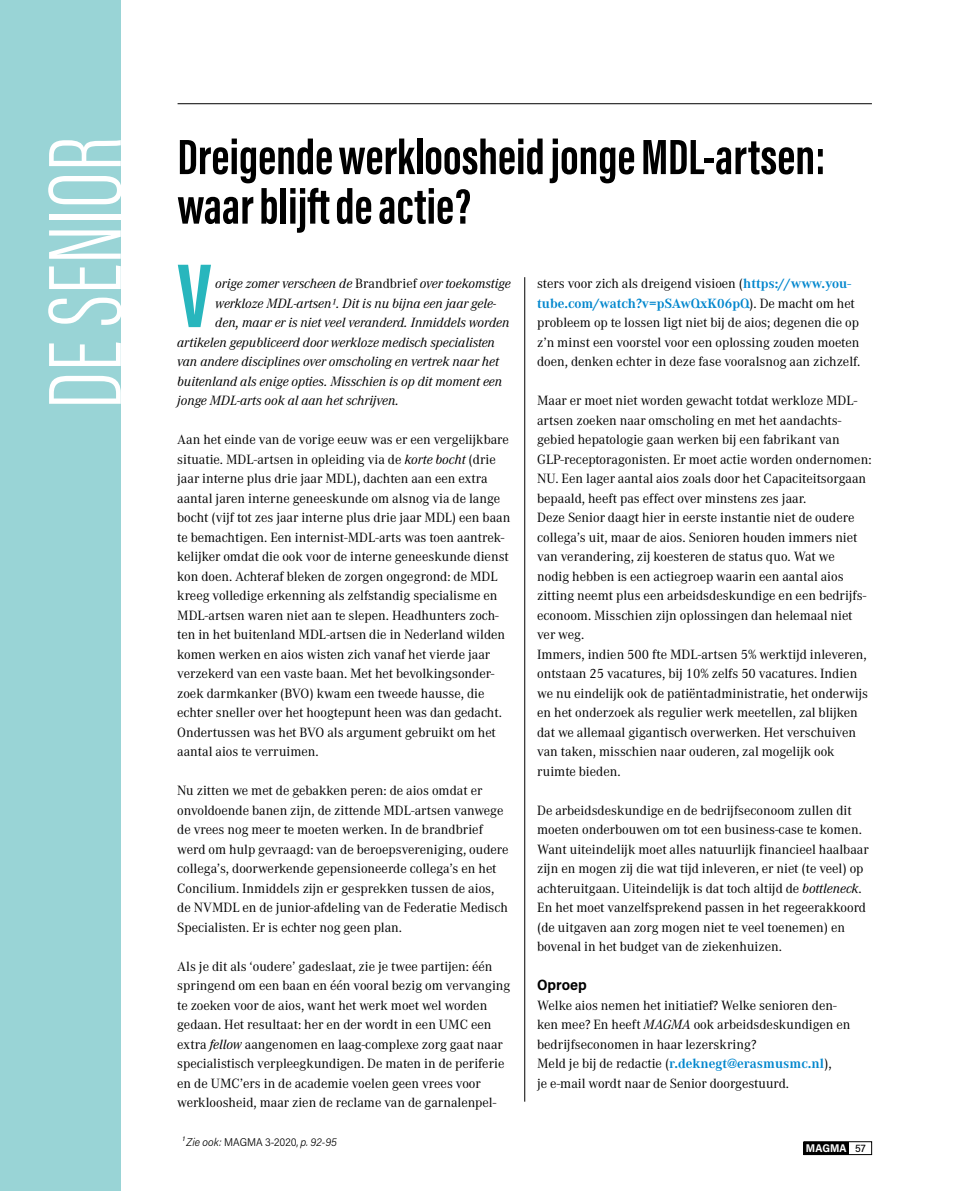
<style>
.page{position:relative;width:957px;height:1191px;background:#fff}
.page>*{position:absolute;margin:0;border:0;box-sizing:border-box;transform-origin:0 0}
.t1{font:300 107.25px "Acumin Pro Extra Cond";color:#fff}
.t2{font:700 93.3px "Acumin Pro Extra Cond";color:#28b6bd}
.t3{font:700 51px/49.5px "Acumin Pro Extra Cond";color:#000}
.t4{font:700 15px "Acumin Pro Semi Cond";color:#000}
.t5{font:13.95px/19.5px "Corporate A";color:#000}
.t6{font:italic 13.95px "Corporate A";color:#000}
.t7{font:italic 300 11.25px "Acumin Pro Semi Cond";letter-spacing:.005em;color:#000}
.t8{font:11.25px "Acumin Pro Semi Cond Bold 5";letter-spacing:.01em;color:#fff}
.s1{font-style:normal}
.s2{font-style:italic}
.s3{font-weight:700;color:#0086cd}
.s4{font-family:"Acumin Pro Semi Cond";font-weight:500;font-size:10.5px;color:#000}
</style>
<div class="page">
<div style="left:803px;top:1141px;width:69px;height:13px;border:1px solid #000"></div>
<div style="left:803px;top:1141px;width:46px;height:13px;background:#000"></div>
<div style="left:0;top:0;width:120px;height:1191px;background:#99d4d6"></div>
<hr style="left:524px;top:277px;width:1px;height:824px;background:#000">
<hr style="left:178px;top:103px;width:694px;height:1px;background:#000">
<h1 class="t1" style="left:21px;top:409px;width:274px;rotate:-90deg">DE SENIOR</h1>
<h3 class="t3" style="left:178px;top:132px;width:649px">Dreigende werkloosheid jonge MDL-artsen: waar blijft de actie?</h3>
<h2 class="t2" style="left:177px;top:238px;width:36px">V</h2>
<p class="t6" style="left:215px;top:274px;width:297px">orige zomer verscheen de <span class="s1">Brandbrief</span> over toekomstige</p>
<p class="t6" style="left:215px;top:293px;width:282px">werkloze MDL-artsen¹. Dit is nu bijna een jaar gele-</p>
<p class="t6" style="left:215px;top:313px;width:295px">den, maar er is niet veel veranderd. Inmiddels worden</p>
<p class="t6" style="left:177px;top:332px;width:319px">artikelen gepubliceerd door werkloze medisch specialisten</p>
<p class="t6" style="left:177px;top:352px;width:323px">van andere disciplines over omscholing en vertrek naar het</p>
<p class="t6" style="left:177px;top:371px;width:326px">buitenland als enige opties. Misschien is op dit moment een</p>
<p class="t6" style="left:177px;top:391px;width:223px">jonge MDL-arts ook al aan het schrijven.</p>
<p class="t5" style="left:177px;top:429px;width:335px">Aan het einde van de vorige eeuw was er een vergelijkbare situatie. MDL-artsen in opleiding via de <span class="s2">korte bocht</span> (drie jaar interne plus drie jaar MDL), dachten aan een extra aantal jaren interne geneeskunde om alsnog via de lange bocht (vijf tot zes jaar interne plus drie jaar MDL) een baan te bemachtigen. Een internist-MDL-arts was toen aantrek&shy;kelijker omdat die ook voor de interne geneeskunde dienst kon doen. Achteraf bleken de zorgen ongegrond: de MDL kreeg volledige erkenning als zelfstandig specialisme en MDL-artsen waren niet aan te slepen. Headhunters zoch&shy;ten in het buitenland MDL-artsen die in Nederland wilden komen werken en aios wisten zich vanaf het vierde jaar verzekerd van een vaste baan. Met het bevolkingsonder&shy;zoek darmkanker (BVO) kwam een tweede hausse, die echter sneller over het hoogtepunt heen was dan gedacht.<br>Ondertussen was het BVO als argument gebruikt om het aantal aios te verruimen.</p>
<p class="t5" style="left:177px;top:780px;width:333px">Nu zitten we met de gebakken peren: de aios omdat er onvoldoende banen zijn, de zittende MDL-artsen vanwege de vrees nog meer te moeten werken. In de brandbrief werd om hulp gevraagd: van de beroepsvereniging, oudere collega’s, doorwerkende gepensioneerde collega’s en het Concilium. Inmiddels zijn er gesprekken tussen de aios, de NVMDL en de junior-afdeling van de Federatie Medisch Specialisten. Er is echter nog geen plan.</p>
<p class="t5" style="left:177px;top:956px;width:335px">Als je dit als ‘oudere’ gadeslaat, zie je twee partijen: één springend om een baan en één vooral bezig om vervanging te zoeken voor de aios, want het werk moet wel worden gedaan. Het resultaat: her en der wordt in een UMC een extra <span class="s2">fellow</span> aangenomen en laag-complexe zorg gaat naar specialistisch verpleegkundigen. De maten in de periferie en de UMC’ers in de academie voelen geen vrees voor werkloosheid, maar zien de reclame van de garnalenpel-</p>
<p class="t7" style="left:182px;top:1134px;width:157px">¹ Zie ook: <span class="s1">MAGMA 3-2020,</span> p. 92-95</p>
<p class="t5" style="left:537px;top:273px;width:325px">sters voor zich als dreigend visioen (<span class="s3">https://www.you&shy;tube.com/watch?v=pSAwQxK06pQ</span>). De macht om het probleem op te lossen ligt niet bij de aios; degenen die op z’n minst een voorstel voor een oplossing zouden moeten doen, denken echter in deze fase vooralsnog aan zichzelf.</p>
<p class="t5" style="left:537px;top:390px;width:336px">Maar er moet niet worden gewacht totdat werkloze MDL&shy;artsen zoeken naar omscholing en met het aandachts&shy;gebied hepatologie gaan werken bij een fabrikant van GLP-receptoragonisten. Er moet actie worden ondernomen:<br>NU. Een lager aantal aios zoals door het Capaciteitsorgaan bepaald, heeft pas effect over minstens zes jaar.<br>Deze Senior daagt hier in eerste instantie niet de oudere collega’s uit, maar de aios. Senioren houden immers niet van verandering, zij koesteren de status quo. Wat we<br>nodig hebben is een actiegroep waarin een aantal aios zitting neemt plus een arbeidsdeskundige en een bedrijfs&shy;econoom. Misschien zijn oplossingen dan helemaal niet ver weg.<br>Immers, indien 500 fte MDL-artsen 5% werktijd inleveren, ontstaan 25 vacatures, bij 10% zelfs 50 vacatures. Indien we nu eindelijk ook de patiëntadministratie, het onderwijs en het onderzoek als regulier werk meetellen, zal blijken dat we allemaal gigantisch overwerken. Het verschuiven van taken, misschien naar ouderen, zal mogelijk ook ruimte bieden.</p>
<p class="t5" style="left:537px;top:800px;width:333px">De arbeidsdeskundige en de bedrijfseconoom zullen dit moeten onderbouwen om tot een business-case te komen.<br>Want uiteindelijk moet alles natuurlijk financieel haalbaar zijn en mogen zij die wat tijd inleveren, er niet (te veel) op achteruitgaan. Uiteindelijk is dat toch altijd de <span class="s2">bottleneck</span>.<br>En het moet vanzelfsprekend passen in het regeerakkoord (de uitgaven aan zorg mogen niet te veel toenemen) en bovenal in het budget van de ziekenhuizen.</p>
<p class="t4" style="left:537px;top:974px;width:51px">Oproep</p>
<p class="t5" style="left:537px;top:995px;width:315px">Welke aios nemen het initiatief? Welke senioren den&shy;ken mee? En heeft <span class="s2">MAGMA</span> ook arbeidsdeskundigen en bedrijfseconomen in haar lezerskring?<br>Meld je bij de redactie (<span class="s3">r.deknegt@erasmusmc.nl</span>),<br>je e-mail wordt naar de Senior doorgestuurd.</p>
<p class="t8" style="left:806px;top:1140px;width:61px">MAGMA <span class="s4">57</span></p>
</div>
